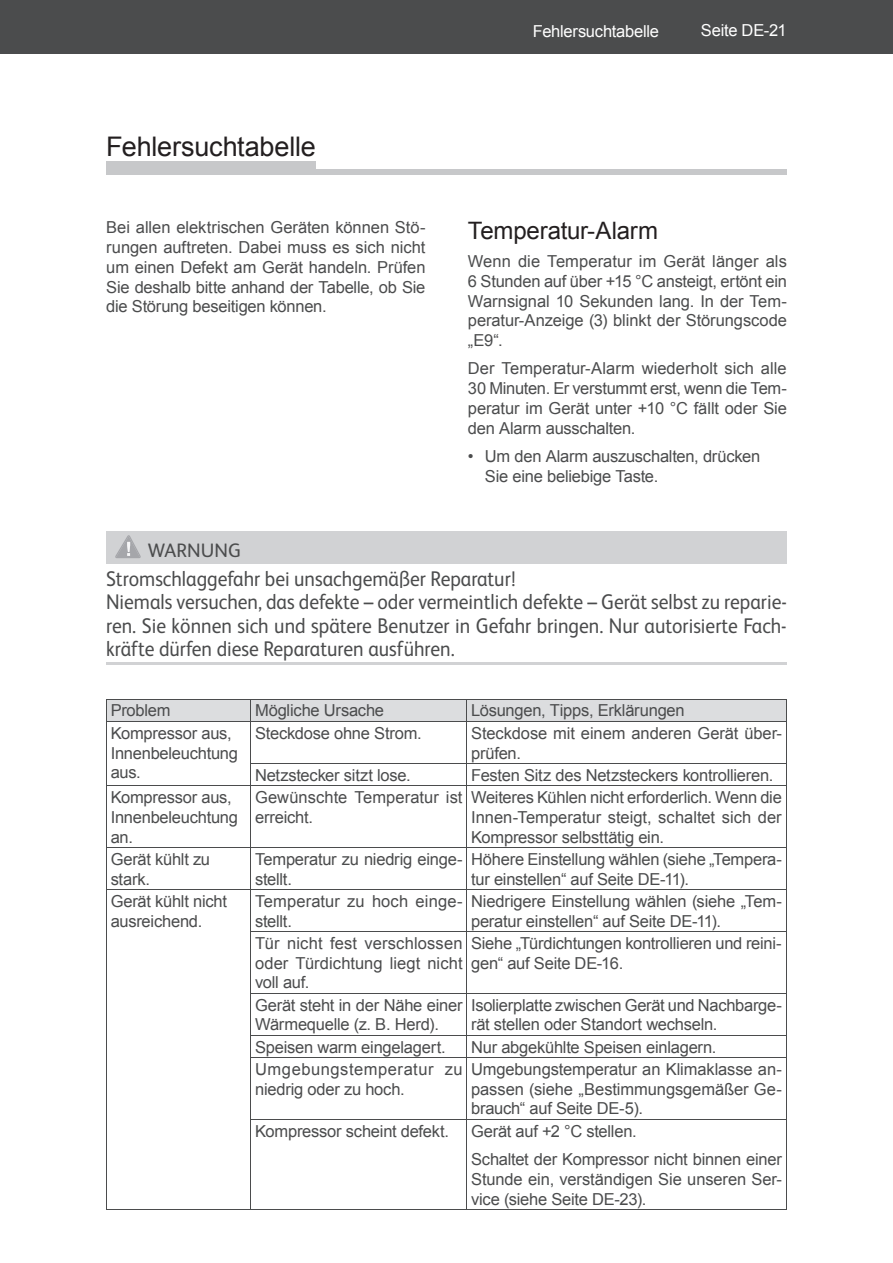
<style>
.page{position:relative;width:893px;height:1263px;background:#fff}
.page>*{position:absolute;margin:0;border:0;box-sizing:border-box;transform-origin:0 0}
.t1{font:27px "Arial";letter-spacing:-.005em;color:#231f20}
.t2{font:24px "Arial";letter-spacing:-.005em;color:#231f20}
.t3{font:21.3px/23.4px "FS Albert";color:#4b4c4d;scale:.92 1}
.t4{font:19.5px "FS Albert";letter-spacing:.005em;color:#4b4c4d}
.t5{font:16.5px/19.8px "Arial";letter-spacing:-.015em;color:#4b4c4d}
.t6{font:16.5px/19.8px "Arial";letter-spacing:.03em;color:#4b4c4d}
.t7{font:16.5px/19.8px "Arial";letter-spacing:.01em;color:#4b4c4d}
.t8{font:16.5px "Arial";letter-spacing:-.015em;color:#fff}
</style>
<div class="page">
<div style="left:0;top:0;width:893px;height:54px;background:#4b4c4d"></div>
<div style="left:106px;top:161px;width:210px;height:12px;background:#c7c8ca"></div>
<div style="left:106px;top:169px;width:681px;height:6px;background:#c7c8ca"></div>
<div style="left:106px;top:531px;width:681px;height:33px;background:#d1d2d4"></div>
<hr style="left:106px;top:662px;width:681px;height:3px;background:#d1d2d4">
<svg style="left:115px;top:535px;width:26px;height:23px"></svg>
<hr style="left:106px;top:785px;width:145px;height:1px;background:#4b4c4d">
<hr style="left:106px;top:722px;width:1px;height:63px;background:#4b4c4d">
<hr style="left:250px;top:722px;width:1px;height:41px;background:#4b4c4d">
<hr style="left:466px;top:722px;width:1px;height:41px;background:#4b4c4d">
<hr style="left:786px;top:722px;width:1px;height:41px;background:#4b4c4d">
<hr style="left:250px;top:763px;width:217px;height:1px;background:#4b4c4d">
<svg style="left:250px;top:764px;width:1px;height:21px"></svg>
<hr style="left:467px;top:763px;width:319px;height:1px;background:#4b4c4d">
<svg style="left:466px;top:764px;width:1px;height:21px"></svg>
<svg style="left:786px;top:764px;width:1px;height:21px"></svg>
<hr style="left:106px;top:786px;width:1px;height:61px;background:#4b4c4d">
<hr style="left:251px;top:785px;width:216px;height:1px;background:#4b4c4d">
<hr style="left:250px;top:786px;width:1px;height:61px;background:#4b4c4d">
<hr style="left:467px;top:785px;width:319px;height:1px;background:#4b4c4d">
<hr style="left:466px;top:786px;width:1px;height:61px;background:#4b4c4d">
<hr style="left:786px;top:786px;width:1px;height:61px;background:#4b4c4d">
<hr style="left:106px;top:847px;width:145px;height:1px;background:#4b4c4d">
<hr style="left:106px;top:848px;width:1px;height:41px;background:#4b4c4d">
<hr style="left:251px;top:847px;width:216px;height:1px;background:#4b4c4d">
<hr style="left:250px;top:848px;width:1px;height:41px;background:#4b4c4d">
<hr style="left:467px;top:847px;width:319px;height:1px;background:#4b4c4d">
<hr style="left:466px;top:848px;width:1px;height:41px;background:#4b4c4d">
<hr style="left:786px;top:848px;width:1px;height:41px;background:#4b4c4d">
<hr style="left:106px;top:889px;width:145px;height:1px;background:#4b4c4d">
<hr style="left:106px;top:890px;width:1px;height:319px;background:#4b4c4d">
<hr style="left:106px;top:1209px;width:145px;height:1px;background:#4b4c4d">
<hr style="left:251px;top:889px;width:216px;height:1px;background:#4b4c4d">
<hr style="left:250px;top:890px;width:1px;height:41px;background:#4b4c4d">
<hr style="left:467px;top:889px;width:319px;height:1px;background:#4b4c4d">
<hr style="left:466px;top:890px;width:1px;height:41px;background:#4b4c4d">
<hr style="left:786px;top:890px;width:1px;height:41px;background:#4b4c4d">
<hr style="left:250px;top:931px;width:217px;height:1px;background:#4b4c4d">
<hr style="left:250px;top:932px;width:1px;height:61px;background:#4b4c4d">
<hr style="left:467px;top:931px;width:319px;height:1px;background:#4b4c4d">
<hr style="left:466px;top:932px;width:1px;height:61px;background:#4b4c4d">
<hr style="left:786px;top:932px;width:1px;height:61px;background:#4b4c4d">
<hr style="left:250px;top:993px;width:217px;height:1px;background:#4b4c4d">
<hr style="left:250px;top:994px;width:1px;height:41px;background:#4b4c4d">
<hr style="left:467px;top:993px;width:319px;height:1px;background:#4b4c4d">
<hr style="left:466px;top:994px;width:1px;height:41px;background:#4b4c4d">
<hr style="left:786px;top:994px;width:1px;height:41px;background:#4b4c4d">
<hr style="left:250px;top:1035px;width:217px;height:1px;background:#4b4c4d">
<svg style="left:250px;top:1036px;width:1px;height:21px"></svg>
<hr style="left:467px;top:1035px;width:319px;height:1px;background:#4b4c4d">
<svg style="left:466px;top:1036px;width:1px;height:21px"></svg>
<svg style="left:786px;top:1036px;width:1px;height:21px"></svg>
<hr style="left:250px;top:1057px;width:217px;height:1px;background:#4b4c4d">
<hr style="left:250px;top:1058px;width:1px;height:61px;background:#4b4c4d">
<hr style="left:467px;top:1057px;width:319px;height:1px;background:#4b4c4d">
<hr style="left:466px;top:1058px;width:1px;height:61px;background:#4b4c4d">
<hr style="left:786px;top:1058px;width:1px;height:61px;background:#4b4c4d">
<hr style="left:250px;top:1119px;width:217px;height:1px;background:#4b4c4d">
<hr style="left:250px;top:1120px;width:1px;height:89px;background:#4b4c4d">
<hr style="left:467px;top:1119px;width:319px;height:1px;background:#4b4c4d">
<hr style="left:466px;top:1120px;width:1px;height:89px;background:#4b4c4d">
<hr style="left:786px;top:1120px;width:1px;height:89px;background:#4b4c4d">
<hr style="left:251px;top:1209px;width:535px;height:1px;background:#4b4c4d">
<div style="left:106px;top:699px;width:681px;height:23px;background:#dcdddf"></div>
<hr style="left:106px;top:721px;width:680px;height:1px;background:#4b4c4d">
<h1 class="t1" style="left:106px;top:131px;width:211px">Fehlersuchtabelle</h1>
<p class="t8" style="left:533px;top:22px;width:128px">Fehlersuchtabelle</p>
<p class="t8" style="left:701px;top:22px;width:87px">Seite DE-21</p>
<p class="t5" style="left:106px;top:218px;width:321px;text-align:justify">Bei allen elektrischen Geräten können Stö&shy;rungen auf tre ten. Da bei muss es sich nicht um ei nen Defekt am Gerät handeln. Prüfen Sie des halb bitte an hand der Ta bel le, ob Sie die Störung be sei ti gen können.</p>
<h2 class="t2" style="left:468px;top:217px;width:192px">Temperatur-Alarm</h2>
<p class="t5" style="left:468px;top:251px;width:321px;text-align:justify">Wenn die Temperatur im Gerät länger als 6 Stunden auf über +15 °C ansteigt, ertönt ein Warnsignal 10 Sekunden lang. In der Tem&shy;peratur-Anzeige (3) blinkt der Störungscode „E9“.</p>
<p class="t5" style="left:468px;top:359px;width:321px;text-align:justify">Der Temperatur-Alarm wiederholt sich alle 30 Minuten. Er verstummt erst, wenn die Tem&shy;peratur im Gerät unter +10 °C fällt oder Sie den Alarm ausschalten.</p>
<p class="t5" style="left:485px;top:447px;width:277px;text-indent:-17px">• Um den Alarm auszuschalten, drücken<br>Sie eine beliebige Taste.</p>
<p class="t4" style="left:148px;top:543px;width:95px">WARNUNG</p>
<p class="t3" style="left:106px;top:569px;width:741px">Stromschlaggefahr bei unsachgemäßer Reparatur!<br>Nie mals versuchen, das de fek te – oder ver meint lich defekte – Ge rät selbst zu re pa rie&shy;ren. Sie kön nen sich und spä te re Be nut zer in Gefahr brin gen. Nur au to ri sier te Fach&shy;kräf te dürfen die se Re pa ra tu ren ausführen.</p>
<p class="t5" style="left:111px;top:701px;width:61px">Problem</p>
<p class="t5" style="left:255px;top:701px;width:131px">Mögliche Ursache</p>
<p class="t5" style="left:471px;top:701px;width:215px">Lösungen, Tipps, Erklärungen</p>
<p class="t5" style="left:111px;top:723px;width:129px">Kompressor aus,<br>Innenbeleuchtung aus.</p>
<p class="t5" style="left:255px;top:723px;width:168px">Steckdose ohne Strom.</p>
<p class="t5" style="left:471px;top:723px;width:312px">Steckdose mit einem anderen Gerät über&shy;prü fen.</p>
<p class="t5" style="left:255px;top:765px;width:157px">Netzstecker sitzt lose.</p>
<p class="t5" style="left:471px;top:765px;width:304px">Festen Sitz des Netz stec kers kontrollieren.</p>
<p class="t5" style="left:111px;top:787px;width:129px">Kompressor aus,<br>Innenbeleuchtung an.</p>
<p class="t5" style="left:255px;top:787px;width:209px">Gewünschte Temperatur ist erreicht.</p>
<p class="t5" style="left:471px;top:787px;width:312px;text-align:justify">Weiteres Kühlen nicht erforderlich. Wenn die Innen-Temperatur steigt, schaltet sich der Kompressor selbsttätig ein.</p>
<p class="t5" style="left:111px;top:849px;width:101px">Gerät kühlt zu stark.</p>
<p class="t5" style="left:255px;top:849px;width:209px">Temperatur zu niedrig einge&shy;stellt.</p>
<p class="t5" style="left:471px;top:849px;width:312px">Höhere Einstellung wählen (siehe „Tempera&shy;tur einstellen“ auf Seite DE-11).</p>
<p class="t5" style="left:111px;top:891px;width:118px">Gerät kühlt nicht ausreichend.</p>
<p class="t7" style="left:255px;top:891px;width:209px">Temperatur zu hoch einge&shy;stellt.</p>
<p class="t5" style="left:471px;top:891px;width:312px">Niedrigere Einstellung wählen (siehe „Tem&shy;peratur einstellen“ auf Seite DE-11).</p>
<p class="t5" style="left:255px;top:933px;width:209px;text-align:justify">Tür nicht fest verschlossen oder Türdichtung liegt nicht voll auf.</p>
<p class="t5" style="left:471px;top:933px;width:312px">Siehe „Türdichtungen kontrollieren und reini&shy;gen“ auf Seite DE-16.</p>
<p class="t5" style="left:255px;top:995px;width:209px">Gerät steht in der Nähe einer<br>Wärmequelle (z. B. Herd).</p>
<p class="t5" style="left:471px;top:995px;width:312px">Isolierplatte zwischen Gerät und Nachbarge&shy;rät stellen oder Standort wech seln.</p>
<p class="t5" style="left:255px;top:1037px;width:192px">Speisen warm eingelagert.</p>
<p class="t5" style="left:471px;top:1037px;width:247px">Nur abgekühlte Speisen einlagern.</p>
<p class="t6" style="left:255px;top:1059px;width:209px">Umgebungstemperatur zu niedrig oder zu hoch.</p>
<p class="t5" style="left:471px;top:1059px;width:312px;text-align:justify">Umgebungstemperatur an Klimaklasse an&shy;passen (siehe „Bestimmungsgemäßer Ge&shy;brauch“ auf Seite DE-5).</p>
<p class="t5" style="left:255px;top:1121px;width:195px">Kompressor scheint defekt.</p>
<p class="t5" style="left:471px;top:1117px;width:312px;line-height:28.3px">Gerät auf +2 °C stellen.<br>Schaltet der Kom pres sor nicht binnen einer</p>
<p class="t5" style="left:471px;top:1169px;width:312px">Stunde ein, ver stän di gen Sie unseren Ser&shy;vice (siehe Seite DE-23).</p>
</div>
